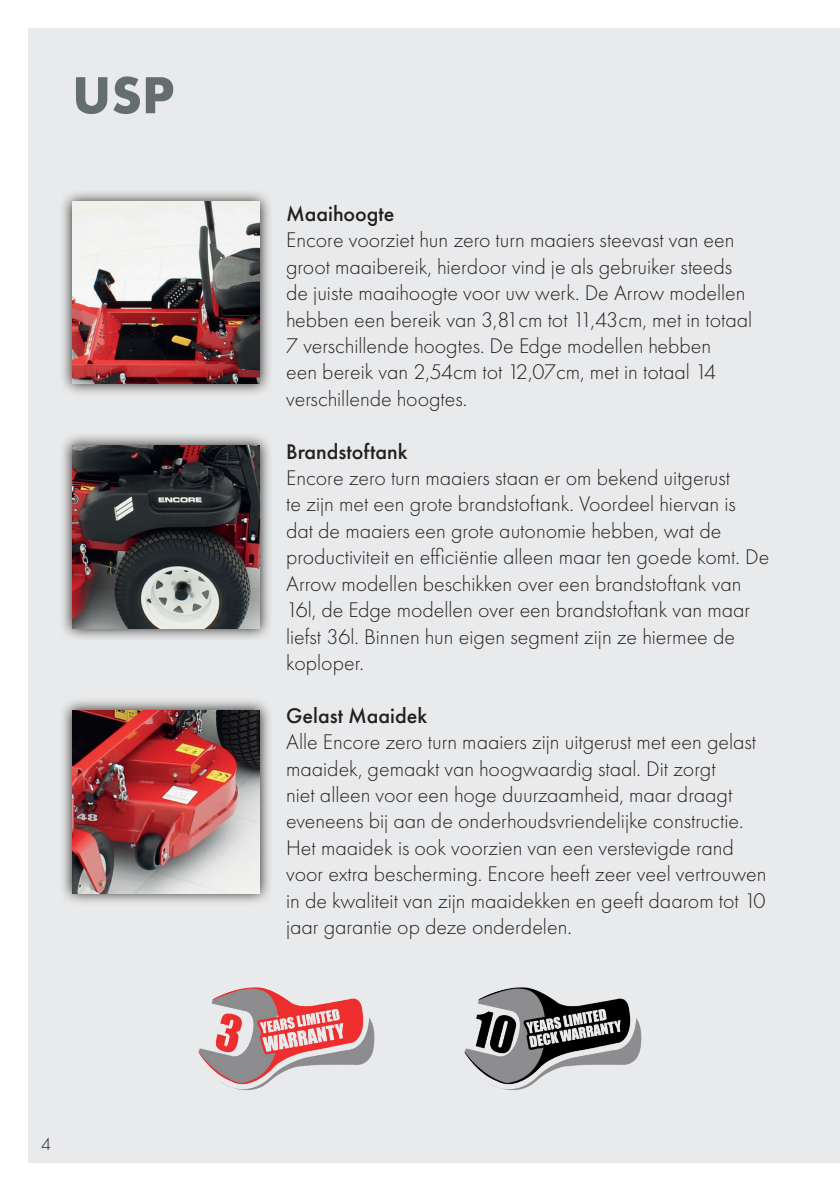
<style>
.page{position:relative;width:840px;height:1191px;background:#fff}
.page>*{position:absolute;margin:0;border:0;box-sizing:border-box;transform-origin:0 0}
.t1{font:700 54px "Futura PT";color:#646d6f}
.t2{font:300 22px/26.4px "Futura PT";color:#231f20}
.t3{font:500 22px "Futura PT";color:#231f20}
.t4{font:300 18px "Futura PT";color:#231f20}
</style>
<div class="page">
<div style="left:28px;top:28px;width:811px;height:1134px;background:#e9eaeb"></div>
<svg style="left:62px;top:435px;width:208px;height:203px;background:#b8b8b9"></svg>
<img style="left:72px;top:445px;width:187px;height:183px">
<svg style="left:62px;top:192px;width:208px;height:202px"></svg>
<img style="left:72px;top:202px;width:187px;height:182px">
<svg style="left:62px;top:700px;width:208px;height:203px"></svg>
<img style="left:72px;top:710px;width:187px;height:183px">
<img style="left:464px;top:987px;width:178px;height:103px">
<img style="left:198px;top:987px;width:177px;height:103px">
<h1 class="t1" style="left:72px;top:60px;width:104px">USP</h1>
<p class="t4" style="left:41px;top:1133px;width:11px">4</p>
<p class="t3" style="left:286px;top:200px;width:110px">Maaihoogte</p>
<p class="t2" style="left:286px;top:227px;width:467px">Encore voorziet hun zero turn maaiers steevast van een groot maaibereik, hierdoor vind je als gebruiker steeds de juiste maaihoogte voor uw werk. De Arrow modellen hebben een bereik van 3,81cm tot 11,43cm, met in totaal 7 verschillende hoogtes. De Edge modellen hebben<br>een bereik van 2,54cm tot 12,07cm, met in totaal 14 verschillende hoogtes.</p>
<p class="t3" style="left:286px;top:438px;width:123px">Brandstoftank</p>
<p class="t2" style="left:286px;top:465px;width:484px">Encore zero turn maaiers staan er om bekend uitgerust<br>te zijn met een grote brandstoftank. Voordeel hiervan is<br>dat de maaiers een grote autonomie hebben, wat de productiviteit en efficiëntie alleen maar ten goede komt. De Arrow modellen beschikken over een brandstoftank van 16l, de Edge modellen over een brandstoftank van maar liefst 36l. Binnen hun eigen segment zijn ze hiermee de koploper.</p>
<p class="t3" style="left:286px;top:702px;width:142px">Gelast Maaidek</p>
<p class="t2" style="left:286px;top:729px;width:481px">Alle Encore zero turn maaiers zijn uitgerust met een gelast maaidek, gemaakt van hoogwaardig staal. Dit zorgt<br>niet alleen voor een hoge duurzaamheid, maar draagt eveneens bij aan de onderhoudsvriendelijke constructie.<br>Het maaidek is ook voorzien van een verstevigde rand voor extra bescherming. Encore heeft zeer veel vertrouwen in de kwaliteit van zijn maaidekken en geeft daarom tot 10 jaar garantie op deze onderdelen.</p>
</div>
